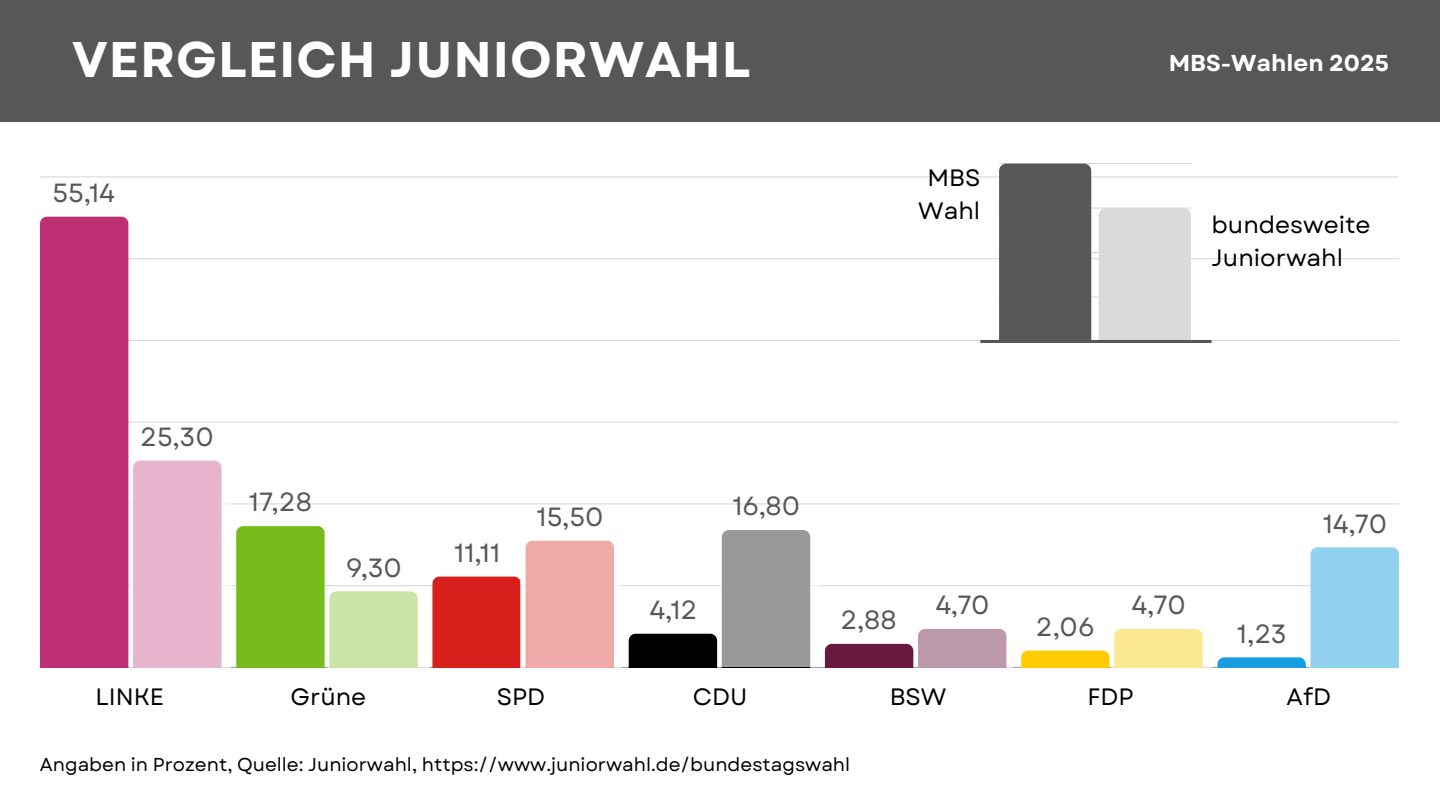
<style>
.page{position:relative;width:1440px;height:810px;background:#fff}
.page>*{position:absolute;margin:0;border:0;box-sizing:border-box;transform-origin:0 0}
.t1{font:700 50px "Garet";letter-spacing:.02em;color:#fff}
.t2{font:26.3px "Garet";color:#575757}
.t3{font:23.7px/33px "Garet";color:#000;text-align:center}
.t4{font:700 23px "Garet";color:#fff}
.t5{font:18.7px "Garet";color:#000}
</style>
<div class="page">
<div style="left:0;top:0;width:1440px;height:122px;background:#575757"></div>
<hr style="left:40px;top:667px;width:1359px;height:1px;background:#575757;opacity:.6">
<hr style="left:40px;top:585px;width:1359px;height:1px;background:#dcdcdc">
<hr style="left:40px;top:504px;width:1359px;height:1px;background:#ededed">
<hr style="left:40px;top:422px;width:1359px;height:1px;background:#e2e2e2">
<hr style="left:40px;top:340px;width:1359px;height:1px;background:#d8d8d8">
<hr style="left:40px;top:258px;width:1359px;height:1px;background:#ddd">
<hr style="left:40px;top:177px;width:1359px;height:1px;background:#ececec">
<svg style="left:40px;top:217px;width:181px;height:450px"></svg>
<div style="left:236px;top:526px;width:89px;height:141px;background:#78bc1b"></div>
<div style="left:432px;top:576px;width:89px;height:91px;background:#d71f1c"></div>
<div style="left:629px;top:633px;width:89px;height:34px;background:#000"></div>
<div style="left:825px;top:643px;width:89px;height:24px;background:#691940"></div>
<svg style="left:1021px;top:650px;width:89px;height:17px;background:#fece0d"></svg>
<svg style="left:1217px;top:657px;width:89px;height:10px"></svg>
<svg style="left:130px;top:455px;width:101px;height:212px;background:#eabfd4"></svg>
<div style="left:329px;top:591px;width:89px;height:76px;background:#cbe5a8"></div>
<svg style="left:521px;top:540px;width:101px;height:127px;background:#f1b4b3"></svg>
<svg style="left:719px;top:530px;width:102px;height:137px;background:#a5a5a5"></svg>
<div style="left:918px;top:629px;width:89px;height:38px;background:#bc99aa"></div>
<div style="left:1114px;top:629px;width:89px;height:38px;background:#fee993"></div>
<div style="left:1309px;top:547px;width:90px;height:120px;background:#93d1f0"></div>
<hr style="left:999px;top:297px;width:192px;height:1px;background:#575757;opacity:.25">
<hr style="left:999px;top:252px;width:192px;height:1px;background:#575757;opacity:.25">
<hr style="left:999px;top:208px;width:192px;height:1px;background:#575757;opacity:.25">
<hr style="left:999px;top:164px;width:192px;height:1px;background:#fbfbfb">
<div style="left:999px;top:164px;width:92px;height:176px;background:#575757"></div>
<div style="left:1099px;top:208px;width:92px;height:132px;background:#d9d9d9"></div>
<hr style="left:980px;top:340px;width:232px;height:3px;background:#575757">
<p class="t1" style="left:72px;top:23px;width:680px">VERGLEICH JUNIORWAHL</p>
<h1 class="t1" style="left:72px;top:29px;width:283px">STATISTIC</h1>
<h2 class="t2" style="left:52px;top:174px;width:64px">55,14</h2>
<h3 class="t3" style="left:918px;top:161px;width:64px">MBS<br>Wahl</h3>
<p class="t4" style="left:1169px;top:47px;width:222px">MBS-Wahlen 2025</p>
<h3 class="t3" style="left:1212px;top:208px;width:161px;text-align:left">bundesweite<br>Juniorwahl</h3>
<h2 class="t2" style="left:140px;top:418px;width:75px">25,30</h2>
<h2 class="t2" style="left:249px;top:483px;width:65px">17,28</h2>
<h2 class="t2" style="left:346px;top:549px;width:58px">9,30</h2>
<h2 class="t2" style="left:454px;top:534px;width:48px">11,11</h2>
<h2 class="t2" style="left:537px;top:498px;width:68px">15,50</h2>
<h2 class="t2" style="left:650px;top:591px;width:49px">4,12</h2>
<h2 class="t2" style="left:732px;top:487px;width:69px">16,80</h2>
<h2 class="t2" style="left:840px;top:601px;width:58px">2,88</h2>
<h2 class="t2" style="left:935px;top:586px;width:56px">4,70</h2>
<h2 class="t2" style="left:1036px;top:608px;width:60px">2,06</h2>
<h2 class="t2" style="left:1132px;top:586px;width:56px">4,70</h2>
<h2 class="t2" style="left:1237px;top:615px;width:51px">1,23</h2>
<h2 class="t2" style="left:1323px;top:504px;width:66px">14,70</h2>
<h4 class="t3" style="left:96px;top:680px;width:70px">LINKE</h4>
<p class="t3" style="left:291px;top:680px;width:77px">Grüne</p>
<h5 class="t3" style="left:497px;top:680px;width:50px">SPD</h5>
<h5 class="t3" style="left:693px;top:680px;width:56px">CDU</h5>
<p class="t3" style="left:890px;top:680px;width:58px">BSW</p>
<h3 class="t3" style="left:1087px;top:680px;width:48px">FDP</h3>
<h5 class="t3" style="left:1287px;top:680px;width:46px">AfD</h5>
<h3 class="t5" style="left:40px;top:751px;width:812px">Angaben in Prozent, Quelle: Juniorwahl, https://www.juniorwahl.de/bundestagswahl</h3>
</div>
